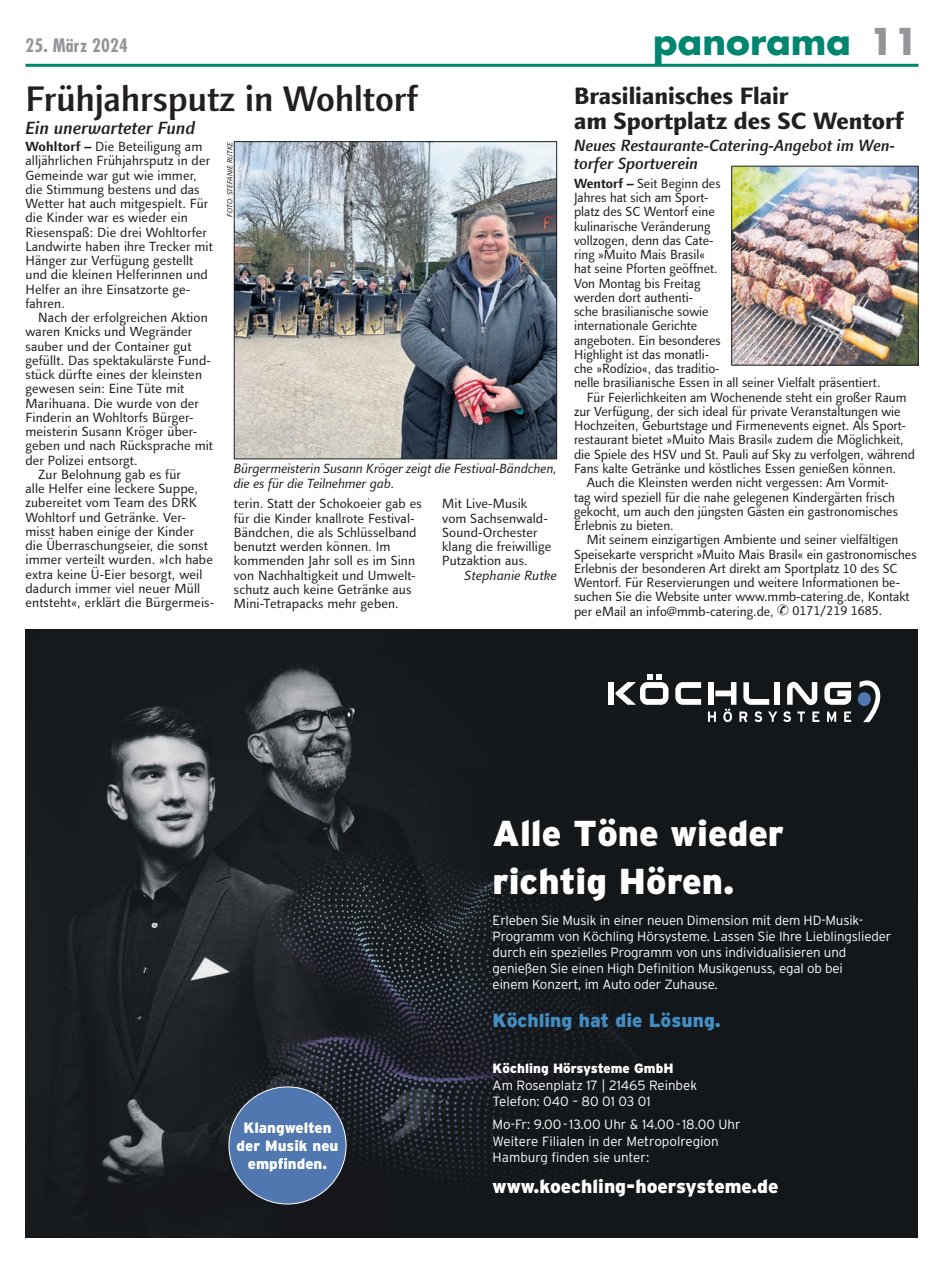
<style>
.page{position:relative;width:944px;height:1263px;background:#fff}
.page>*{position:absolute;margin:0;border:0;box-sizing:border-box;transform-origin:0 0}
.t1{font:900 36px/48px "Interstate";color:#fff}
.t2{font:500 36px "Linotype Finnegan";color:#231f20}
.t3{font:700 36px "Futura Std";color:#00856f}
.t4{font:800 24px/25.5px "Linotype Finnegan";color:#231f20}
.t5{font:900 19.05px "Interstate";color:#fff}
.t6{font:900 19.05px "Interstate";color:#4490c7}
.t7{font:italic 500 18px "Linotype Finnegan";color:#231f20}
.t8{font:700 condensed 18px "Futura Std";letter-spacing:.01em;color:#939598}
.t9{font:italic 500 16.5px/18px "Linotype Finnegan";color:#231f20}
.t10{font:900 15px/18px "Interstate";color:#fff;text-align:center}
.t11{font:13.5px/14.2px "Linotype Finnegan";color:#231f20}
.t12{font:italic 13.5px/14.2px "Linotype Finnegan";color:#231f20}
.t13{font:300 13.35px/16px "Interstate";letter-spacing:-.01em;color:#fff}
.t14{font:900 13.35px "Interstate";color:#fff}
.t15{font:italic 7.5px "Linotype Finnegan SC";letter-spacing:-.005em;color:#231f20}
.s1{color:#939598}
.s2{font-weight:700}
</style>
<div class="page">
<hr style="left:26px;top:64px;width:892px;height:3px;background:#00856f">
<div style="left:26px;top:629px;width:892px;height:608px;background:#14171a"></div>
<img style="left:67px;top:665px;width:770px;height:540px">
<div style="left:858px;top:692px;width:13px;height:14px;background:#5077af;border-radius:50%"></div>
<svg style="left:860px;top:680px;width:21px;height:42px"></svg>
<svg style="left:675px;top:682px;width:26px;height:23px"></svg>
<div style="left:608px;top:682px;width:6px;height:23px;background:#fff"></div>
<svg style="left:787px;top:682px;width:30px;height:23px"></svg>
<div style="left:774px;top:682px;width:6px;height:23px;background:#fff"></div>
<svg style="left:824px;top:682px;width:27px;height:23px"></svg>
<svg style="left:615px;top:674px;width:53px;height:31px"></svg>
<svg style="left:708px;top:682px;width:69px;height:40px"></svg>
<svg style="left:783px;top:711px;width:8px;height:11px"></svg>
<svg style="left:797px;top:711px;width:8px;height:11px"></svg>
<svg style="left:812px;top:711px;width:7px;height:11px"></svg>
<svg style="left:827px;top:711px;width:9px;height:11px"></svg>
<svg style="left:844px;top:711px;width:7px;height:11px"></svg>
<div style="left:229px;top:1087px;width:117px;height:117px;background:#5077af;border-radius:50%"></div>
<div style="left:442px;top:769px;width:476px;height:315px;background:#14171a"></div>
<div style="left:443px;top:1013px;width:388px;height:224px;background:#14171a"></div>
<img style="left:236px;top:143px;width:319px;height:314px">
<div style="left:234px;top:141px;width:323px;height:318px;border:1px solid #231f20"></div>
<img style="left:733px;top:168px;width:183px;height:195px">
<div style="left:731px;top:166px;width:187px;height:199px;border:1px solid #231f20"></div>
<h3 class="t8" style="left:26px;top:34px;width:104px">25. März 2024</h3>
<h1 class="t3" style="left:653px;top:18px;width:267px">panorama <span class="s1">11</span></h1>
<h1 class="t2" style="left:26px;top:78px;width:394px">Frühjahrsputz in Wohltorf</h1>
<h3 class="t7" style="left:26px;top:118px;width:171px">Ein unerwarteter Fund</h3>
<p class="t11" style="left:26px;top:140px;width:189px"><span class="s2">Wohltorf –</span> Die Beteiligung am alljährlichen Frühjahrsputz in der<br>Gemeinde war gut wie immer, die Stimmung bestens und das<br>Wetter hat auch mitgespielt. Für die Kinder war es wieder ein<br>Riesenspaß: Die drei Wohltorfer<br>Landwirte haben ihre Trecker mit<br>Hänger zur Verfügung gestellt und die kleinen Helferinnen und<br>Helfer an ihre Einsatzorte ge&shy;fahren.</p>
<p class="t11" style="left:38px;top:311px;width:171px">Nach der erfolgreichen Aktion</p>
<p class="t11" style="left:26px;top:325px;width:168px">waren Knicks und Wegränder</p>
<p class="t11" style="left:26px;top:339px;width:168px">sauber und der Container gut</p>
<p class="t11" style="left:26px;top:353px;width:187px">gefüllt. Das spektakulärste Fund-</p>
<p class="t11" style="left:26px;top:368px;width:178px">stück dürfte eines der kleinsten</p>
<p class="t11" style="left:26px;top:382px;width:160px">gewesen sein: Eine Tüte mit</p>
<p class="t11" style="left:26px;top:396px;width:175px">Marihuana. Die wurde von der</p>
<p class="t11" style="left:26px;top:410px;width:170px">Finderin an Wohltorfs Bürger-</p>
<p class="t11" style="left:26px;top:425px;width:173px">meisterin Susann Kröger über-</p>
<p class="t11" style="left:26px;top:439px;width:189px">geben und nach Rücksprache mit</p>
<p class="t11" style="left:26px;top:453px;width:114px">der Polizei entsorgt.</p>
<p class="t11" style="left:38px;top:467px;width:144px">Zur Belohnung gab es für</p>
<p class="t11" style="left:26px;top:482px;width:174px">alle Helfer eine leckere Suppe,</p>
<p class="t11" style="left:26px;top:496px;width:173px">zubereitet vom Team des DRK</p>
<p class="t11" style="left:26px;top:510px;width:162px">Wohltorf und Getränke. Ver-</p>
<p class="t11" style="left:26px;top:524px;width:170px">misst haben einige der Kinder</p>
<p class="t11" style="left:26px;top:539px;width:184px">die Überraschungseier, die sonst</p>
<p class="t11" style="left:26px;top:553px;width:189px">immer verteilt wurden. »Ich habe</p>
<p class="t11" style="left:26px;top:567px;width:178px">extra keine Ü-Eier besorgt, weil</p>
<p class="t11" style="left:26px;top:581px;width:176px">dadurch immer viel neuer Müll</p>
<p class="t11" style="left:26px;top:596px;width:190px">entsteht«, erklärt die Bürgermeis-</p>
<p class="t15" style="left:226px;top:217px;width:76px;rotate:-90deg">FOTO: STEFANIE RUTKE</p>
<p class="t12" style="left:234px;top:462px;width:325px">Bürgermeisterin Susann Kröger zeigt die Festival-Bändchen, die es für die Teilnehmer gab.</p>
<p class="t11" style="left:234px;top:497px;width:189px">terin. Statt der Schokoeier gab es für die Kinder knallrote Festival-<br>Bändchen, die als Schlüsselband benutzt werden können. Im kommenden Jahr soll es im Sinn von Nachhaltigkeit und Umwelt&shy;schutz auch keine Getränke aus<br>Mini-Tetrapacks mehr geben.</p>
<p class="t11" style="left:442px;top:497px;width:111px">Mit Live-Musik vom Sachsenwald-<br>Sound-Orchester klang die freiwillige<br>Putzaktion aus.</p>
<p class="t12" style="left:465px;top:568px;width:94px">Stephanie Rutke</p>
<h2 class="t4" style="left:574px;top:83px;width:331px">Brasilianisches Flair<br>am Sportplatz des SC Wentorf</h2>
<p class="t9" style="left:574px;top:137px;width:322px">Neues Restaurante-Catering-Angebot im Wen&shy;torfer Sportverein</p>
<p class="t11" style="left:574px;top:176px;width:148px"><span class="s2">Wentorf –</span> Seit Beginn des</p>
<p class="t11" style="left:574px;top:191px;width:136px">Jahres hat sich am Sport-</p>
<p class="t11" style="left:574px;top:205px;width:142px">platz des SC Wentorf eine</p>
<p class="t11" style="left:574px;top:219px;width:138px">kulinarische Veränderung</p>
<p class="t11" style="left:574px;top:233px;width:141px">vollzogen, denn das Cate-</p>
<p class="t11" style="left:574px;top:248px;width:132px">ring »Muito Mais Brasil«</p>
<p class="t11" style="left:574px;top:262px;width:145px">hat seine Pforten geöffnet.</p>
<p class="t11" style="left:574px;top:276px;width:128px">Von Montag bis Freitag</p>
<p class="t11" style="left:574px;top:290px;width:121px">werden dort authenti-</p>
<p class="t11" style="left:574px;top:305px;width:136px">sche brasilianische sowie</p>
<p class="t11" style="left:574px;top:319px;width:125px">internationale Gerichte</p>
<p class="t11" style="left:574px;top:333px;width:148px">angeboten. Ein besonderes</p>
<p class="t11" style="left:574px;top:347px;width:137px">Highlight ist das monatli-</p>
<p class="t11" style="left:574px;top:362px;width:147px">che »Rodízio«, das traditio-</p>
<p class="t11" style="left:574px;top:376px;width:308px">nelle brasilianische Essen in all seiner Vielfalt präsentiert.</p>
<p class="t11" style="left:587px;top:390px;width:321px">Für Feierlichkeiten am Wochenende steht ein großer Raum</p>
<p class="t11" style="left:574px;top:404px;width:328px">zur Verfügung, der sich ideal für private Veranstaltungen wie</p>
<p class="t11" style="left:574px;top:419px;width:333px">Hochzeiten, Geburtstage und Firmenevents eignet. Als Sport-</p>
<p class="t11" style="left:574px;top:433px;width:331px">restaurant bietet »Muito Mais Brasil« zudem die Möglichkeit,</p>
<p class="t11" style="left:574px;top:447px;width:342px">die Spiele des HSV und St. Pauli auf Sky zu verfolgen, während</p>
<p class="t11" style="left:574px;top:461px;width:324px">Fans kalte Getränke und köstliches Essen genießen können.</p>
<p class="t11" style="left:587px;top:476px;width:304px">Auch die Kleinsten werden nicht vergessen: Am Vormit-</p>
<p class="t11" style="left:574px;top:490px;width:322px">tag wird speziell für die nahe gelegenen Kindergärten frisch</p>
<p class="t11" style="left:574px;top:504px;width:325px">gekocht, um auch den jüngsten Gästen ein gastronomisches</p>
<p class="t11" style="left:574px;top:518px;width:101px">Erlebnis zu bieten.</p>
<p class="t11" style="left:587px;top:533px;width:313px">Mit seinem einzigartigen Ambiente und seiner vielfältigen</p>
<p class="t11" style="left:574px;top:547px;width:344px">Speisekarte verspricht »Muito Mais Brasil« ein gastronomisches</p>
<p class="t11" style="left:574px;top:561px;width:325px">Erlebnis der besonderen Art direkt am Sportplatz 10 des SC</p>
<p class="t11" style="left:574px;top:575px;width:328px">Wentorf. Für Reservierungen und weitere Informationen be-</p>
<p class="t11" style="left:574px;top:590px;width:337px">suchen Sie die Website unter www.mmb-catering.de, Kontakt</p>
<p class="t11" style="left:574px;top:604px;width:201px">per eMail an info@mmb-catering.de,</p>
<p class="t11" style="left:793px;top:604px;width:91px">0171/219 1685.</p>
<p class="t10" style="left:237px;top:1119px;width:103px">Klangwelten der Musik neu empfinden.</p>
<h1 class="t1" style="left:493px;top:809px;width:293px">Alle Töne wieder richtig Hören.</h1>
<p class="t13" style="left:493px;top:912px;width:400px">Erleben Sie Musik in einer neuen Dimension mit dem HD-Musik-Programm von Köchling Hörsysteme. Lassen Sie Ihre Lieblingslieder durch ein spezielles Programm von uns individualisieren und genießen Sie einen High Definition Musikgenuss, egal ob bei<br>einem Konzert, im Auto oder Zuhause.</p>
<h3 class="t6" style="left:493px;top:1009px;width:230px">Köchling hat die Lösung.</h3>
<p class="t14" style="left:493px;top:1061px;width:182px">Köchling Hörsysteme GmbH</p>
<p class="t13" style="left:493px;top:1077px;width:206px">Am Rosenplatz 17 | 21465 Reinbek<br>Telefon: 040 – 80 01 03 01</p>
<p class="t13" style="left:493px;top:1116px;width:249px">Mo-Fr: 9.00 - 13.00 Uhr &amp; 14.00 - 18.00 Uhr<br>Weitere Filialen in der Metropolregion<br>Hamburg finden sie unter:</p>
<h3 class="t5" style="left:493px;top:1175px;width:287px">www.koechling-hoersysteme.de</h3>
</div>
